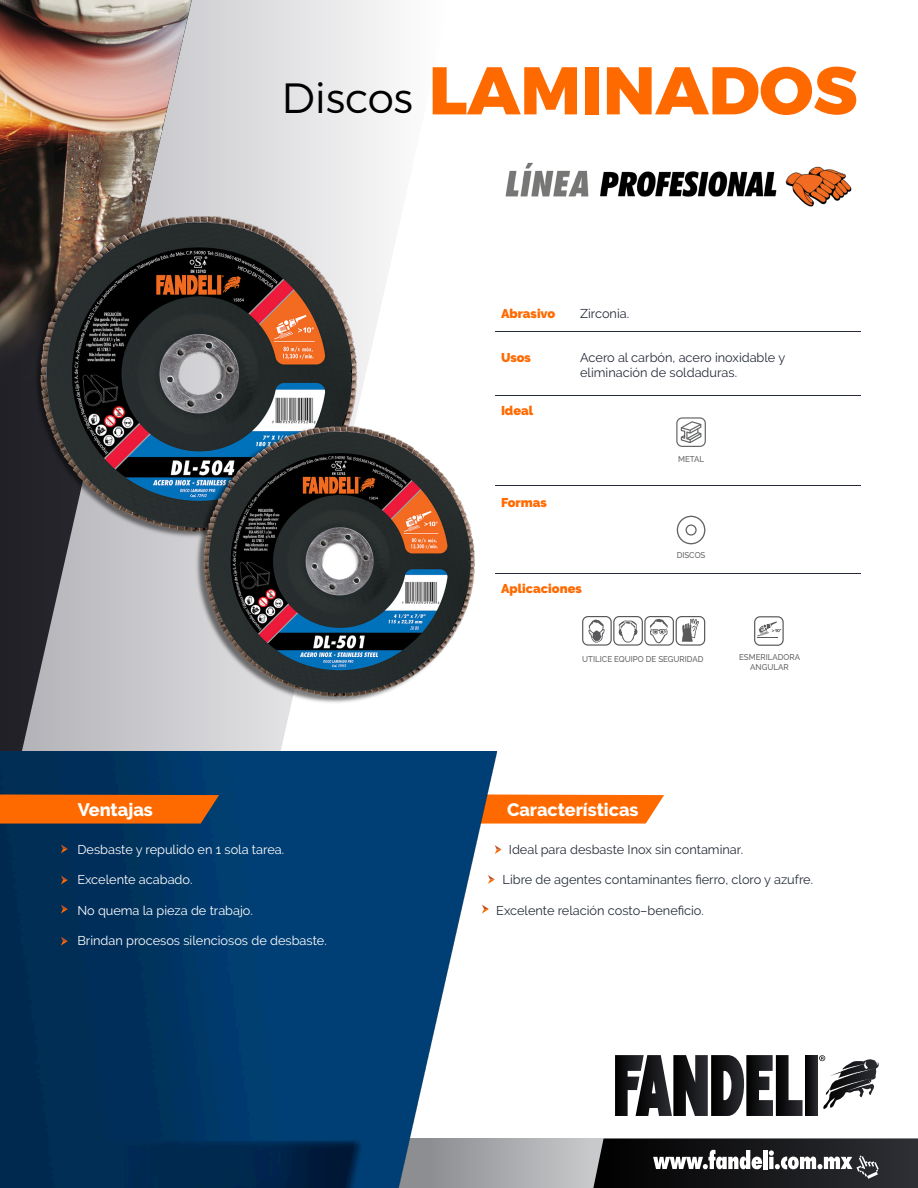
<style>
.page{position:relative;width:918px;height:1188px;background:#fff}
.page>*{position:absolute;margin:0;border:0;box-sizing:border-box;transform-origin:0 0}
.t1{font:800 67.35px "Montserrat";color:#ff6a00}
.t2{font:800 18px "Raleway";color:#fff}
.t3{font:12.75px/15.3px "Raleway";color:#262c38}
.t4{font:12.75px "Raleway";color:#fff}
.t5{font:900 12.75px "Raleway";color:#ff6a00}
.t6{font:500 8.4px/10.1px "Raleway";color:#636465;text-align:center;scale:.95 1}
.s1{font-weight:300;font-size:42.3px;color:#000}
</style>
<div class="page">
<svg style="left:191px;top:0;width:260px;height:752px"></svg>
<svg style="left:0;top:591px;width:191px;height:161px"></svg>
<svg style="left:502px;top:1138px;width:416px;height:50px"></svg>
<svg style="left:615px;top:1055px;width:188px;height:61px"></svg>
<svg style="left:805px;top:1055px;width:13px;height:61px"></svg>
<svg style="left:819px;top:1055px;width:6px;height:6px"></svg>
<svg style="left:838px;top:1060px;width:34px;height:31px"></svg>
<svg style="left:502px;top:794px;width:162px;height:30px"></svg>
<svg style="left:593px;top:1139px;width:325px;height:49px"></svg>
<img style="left:0;top:0;width:192px;height:591px">
<img style="left:0;top:752px;width:502px;height:436px">
<svg style="left:0;top:794px;width:219px;height:30px"></svg>
<img style="left:11px;top:195px;width:464px;height:526px">
<svg style="left:676px;top:417px;width:30px;height:30px"></svg>
<hr style="left:495px;top:331px;width:366px;height:1px;background:#262c38">
<hr style="left:495px;top:396px;width:366px;height:1px;background:#262c38">
<hr style="left:495px;top:485px;width:366px;height:1px;background:#262c38">
<hr style="left:495px;top:574px;width:366px;height:1px;background:#262c38">
<svg style="left:677px;top:516px;width:28px;height:28px"></svg>
<svg style="left:582px;top:616px;width:123px;height:30px"></svg>
<svg style="left:754px;top:616px;width:30px;height:30px"></svg>
<img style="left:505px;top:162px;width:347px;height:45px">
<svg style="left:61px;top:844px;width:7px;height:9px"></svg>
<svg style="left:495px;top:845px;width:7px;height:9px"></svg>
<svg style="left:488px;top:875px;width:7px;height:9px"></svg>
<svg style="left:482px;top:905px;width:7px;height:9px"></svg>
<svg style="left:61px;top:876px;width:7px;height:9px"></svg>
<svg style="left:61px;top:905px;width:7px;height:9px"></svg>
<svg style="left:61px;top:937px;width:7px;height:9px"></svg>
<h1 class="t1" style="left:281px;top:35px;width:578px"><span class="s1">Discos</span> LAMINADOS</h1>
<p class="t5" style="left:501px;top:306px;width:56px">Abrasivo</p>
<p class="t3" style="left:580px;top:306px;width:51px">Zirconia.</p>
<p class="t3" style="left:580px;top:350px;width:207px">Acero al carbón, acero inoxidable y eliminación de soldaduras.</p>
<p class="t5" style="left:501px;top:350px;width:31px">Usos</p>
<p class="t5" style="left:501px;top:403px;width:34px">Ideal</p>
<p class="t5" style="left:501px;top:496px;width:47px">Formas</p>
<p class="t5" style="left:501px;top:582px;width:82px">Aplicaciones</p>
<p class="t6" style="left:678px;top:454px;width:29px">METAL</p>
<p class="t6" style="left:677px;top:550px;width:32px">DISCOS</p>
<h2 class="t2" style="left:78px;top:799px;width:77px">Ventajas</h2>
<p class="t4" style="left:77px;top:842px;width:208px">Desbaste y repulido en 1 sola tarea.</p>
<p class="t4" style="left:77px;top:872px;width:117px">Excelente acabado.</p>
<p class="t4" style="left:77px;top:903px;width:177px">No quema la pieza de trabajo.</p>
<p class="t4" style="left:77px;top:934px;width:251px">Brindan procesos silenciosos de desbaste.</p>
<p class="t6" style="left:582px;top:654px;width:129px">UTILICE EQUIPO DE SEGURIDAD</p>
<p class="t6" style="left:739px;top:652px;width:66px">ESMERILADORA<br>ANGULAR</p>
<h2 class="t2" style="left:507px;top:799px;width:133px">Características</h2>
<p class="t3" style="left:509px;top:841px;width:236px">Ideal para desbaste Inox sin contaminar.</p>
<p class="t3" style="left:503px;top:872px;width:312px">Libre de agentes contaminantes fierro, cloro y azufre.</p>
<p class="t3" style="left:496px;top:903px;width:209px">Excelente relación costo–beneficio.</p>
</div>
